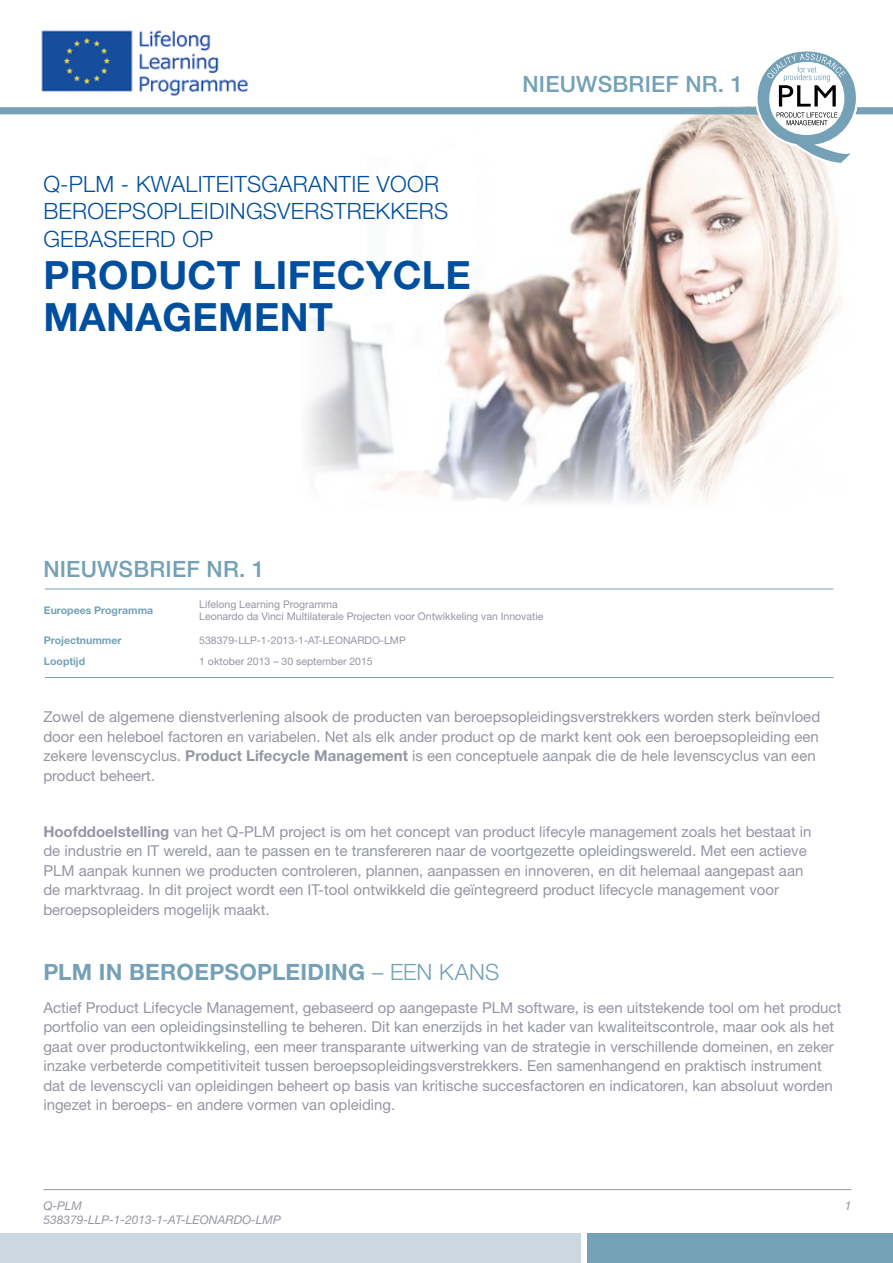
<style>
.page{position:relative;width:893px;height:1263px;background:#fff}
.page>*{position:absolute;margin:0;border:0;box-sizing:border-box;transform-origin:0 0}
.t1{font:700 39px/42px "Helvetica Neue LT";letter-spacing:.01em;color:#004f9f}
.t2{font:300 22.5px/27.6px "Helvetica Neue LT";letter-spacing:.01em;color:#004f9f}
.t3{font:500 22.5px "Helvetica Neue LT";letter-spacing:.01em;color:#74a1b6}
.t4{font:700 22.5px "Helvetica Neue LT";letter-spacing:.01em;color:#74a1b6}
.t5{font:300 22.5px "Helvetica Neue LT";color:#74a1b6}
.t6{font:15px/19.5px "Helvetica Neue LT";color:#9496a4}
.t7{font:italic 12px/14.4px "Helvetica Neue LT";color:#9496a4}
.t8{font:10.5px/12.5px "Helvetica Neue LT";color:#9496a4}
.t9{font:700 10.5px "Helvetica Neue LT";color:#74a1b6}
.s1{font-weight:700}
</style>
<div class="page">
<img style="left:300px;top:106px;width:542px;height:396px">
<img style="left:41px;top:30px;width:207px;height:66px">
<div style="left:0;top:107px;width:893px;height:7px;background:#74a1b6"></div>
<svg style="left:755px;top:51px;width:103px;height:114px"></svg>
<div style="left:588px;top:1233px;width:305px;height:30px;background:#74a1b6"></div>
<div style="left:0;top:1233px;width:581px;height:30px;background:#cbd8e1"></div>
<hr style="left:43px;top:1189px;width:808px;height:1px;background:#9496a4">
<hr style="left:45px;top:589px;width:788px;height:1px;background:#74a1b6">
<hr style="left:45px;top:677px;width:788px;height:1px;background:#74a1b6">
<h2 class="t2" style="left:43px;top:170px;width:406px">Q-PLM - KWALITEITSGARANTIE VOOR<br>BEROEPSOPLEIDINGSVERSTREKKERS<br>GEBASEERD OP</h2>
<h1 class="t1" style="left:43px;top:253px;width:402px">Product Lifecycle<br>Manageme</h1>
<h1 class="t1" style="left:280px;top:295px;width:55px">nt</h1>
<h2 class="t3" style="left:522px;top:70px;width:222px">NIEUWSBRIEF NR. 1</h2>
<h2 class="t3" style="left:43px;top:555px;width:223px">NIEUWSBRIEF NR. 1</h2>
<p class="t9" style="left:44px;top:603px;width:111px">Europees Programma</p>
<p class="t8" style="left:199px;top:597px;width:346px">Lifelong Learning Programma<br>Leonardo da Vinci Multilaterale Projecten voor Ontwikkeling van Innovatie</p>
<p class="t9" style="left:44px;top:633px;width:79px">Projectnummer</p>
<p class="t8" style="left:199px;top:633px;width:208px">538379-LLP-1-2013-1-AT-LEONARDO-LMP</p>
<p class="t9" style="left:44px;top:654px;width:43px">Looptijd</p>
<p class="t8" style="left:199px;top:655px;width:175px">1 oktober 2013 – 30 september 2015</p>
<p class="t6" style="left:43px;top:707px;width:778px">Zowel de algemene dienstverlening alsook de producten van beroepsopleidingsverstrekkers worden sterk beïnvloed door een heleboel factoren en variabelen. Net als elk ander product op de markt kent ook een beroepsopleiding een zekere levenscyclus. <span class="s1">Product Lifecycle Management</span> is een conceptuele aanpak die de hele levenscyclus van een product beheert.</p>
<p class="t6" style="left:43px;top:821px;width:770px"><span class="s1">Hoofddoelstelling</span> van het Q-PLM project is om het concept van product lifecyle management zoals het bestaat in de industrie en IT wereld, aan te passen en te transfereren naar de voortgezette opleidingswereld. Met een actieve PLM aanpak kunnen we producten controleren, plannen, aanpassen en innoveren, en dit helemaal aangepast aan de marktvraag. In dit project wordt een IT-tool ontwikkeld die geïntegreerd product lifecycle management voor beroepsopleiders mogelijk maakt.</p>
<h2 class="t4" style="left:43px;top:958px;width:229px">PLM in beroepsople</h2>
<h2 class="t5" style="left:301px;top:958px;width:200px"><span class="s1">iding</span> – EEN KANS</h2>
<p class="t6" style="left:43px;top:997px;width:799px">Actief Product Lifecycle Management, gebaseerd op aangepaste PLM software, is een uitstekende tool om het product portfolio van een opleidingsinstelling te beheren. Dit kan enerzijds in het kader van kwaliteitscontrole, maar ook als het gaat over productontwikkeling, een meer transparante uitwerking van de strategie in verschillende domeinen, en zeker inzake verbeterde competitiviteit tussen beroepsopleidingsverstrekkers. Een samenhangend en praktisch instrument dat de levenscycli van opleidingen beheert op basis van kritische succesfactoren en indicatoren, kan absoluut worden ingezet in beroeps- en andere vormen van opleiding.</p>
<p class="t7" style="left:43px;top:1198px;width:239px">Q-PLM<br>538379-LLP-1-2013-1-AT-LEONARDO-LMP</p>
<p class="t7" style="left:845px;top:1198px;width:8px">1</p>
</div>
